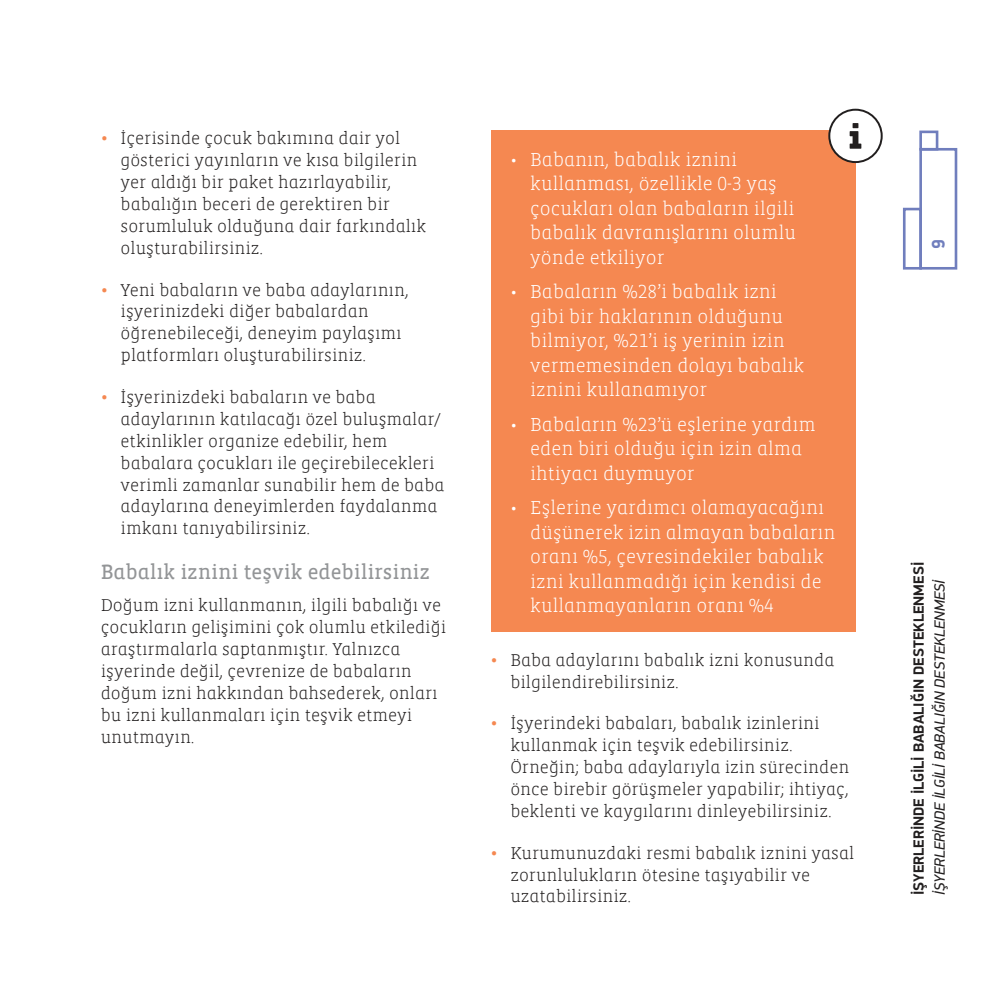
<style>
.page{position:relative;width:996px;height:996px;background:#fff}
.page>*{position:absolute;margin:0;border:0;box-sizing:border-box;transform-origin:0 0}
.t1{font:21px "Vista Slab Alt TRU Reg";color:#939597}
.t2{font:19.25px/24.5px "Vista Slab Alt TRU Lig";color:#fff}
.t3{font:700 18.38px "PF Din Display Pro";color:#707ebd}
.t4{font:17.5px/21.9px "Vista Slab Alt TRU Lig";color:#221f1f}
.t5{font:700 14.88px "PF Din Display Pro";color:#221f1f}
.t6{font:italic 14.88px "PF Din Display Pro";letter-spacing:-.005em;color:#221f1f}
.s1{font-family:"Vista Slab Alt TRU Boo";font-size:21px;color:#f58851}
</style>
<div class="page">
<div style="left:918px;top:148px;width:38px;height:121px;border:3px solid #707ebd"></div>
<div style="left:918px;top:130px;width:19px;height:20px;border:3px solid #707ebd"></div>
<div style="left:902px;top:208px;width:19px;height:61px;border:3px solid #707ebd"></div>
<div style="left:490px;top:130px;width:365px;height:501px;background:#f58851"></div>
<div style="left:829px;top:110px;width:52px;height:52px;background:#fff;border-radius:50%"></div>
<div style="left:828px;top:109px;width:54px;height:54px;border:2px solid #221f1f;border-radius:50%"></div>
<svg style="left:849px;top:123px;width:12px;height:26px"></svg>
<p class="t4" style="left:121px;top:128px;width:307px;text-indent:-20px"><span class="s1">•</span> İçerisinde çocuk bakımına dair yol gösterici yayınların ve kısa bilgilerin yer aldığı bir paket hazırlayabilir, babalığın beceri de gerektiren bir sorumluluk olduğuna dair farkındalık oluşturabilirsiniz.</p>
<p class="t4" style="left:121px;top:279px;width:289px;text-indent:-20px"><span class="s1">•</span> Yeni babaların ve baba adaylarının, işyerinizdeki diğer babalardan öğrenebileceği, deneyim paylaşımı platformları oluşturabilirsiniz.</p>
<p class="t4" style="left:121px;top:386px;width:325px;text-indent:-20px"><span class="s1">•</span> İşyerinizdeki babaların ve baba adaylarının katılacağı özel buluşmalar/ etkinlikler organize edebilir, hem babalara çocukları ile geçirebilecekleri verimli zamanlar sunabilir hem de baba adaylarına deneyimlerden faydalanma imkanı tanıyabilirsiniz.</p>
<p class="t1" style="left:101px;top:561px;width:331px">Babalık iznini teşvik edebilirsiniz</p>
<p class="t4" style="left:101px;top:594px;width:347px">Doğum izni kullanmanın, ilgili babalığı ve çocukların gelişimini çok olumlu etkilediği araştırmalarla saptanmıştır. Yalnızca işyerinde değil, çevrenize de babaların doğum izni hakkından bahsederek, onları bu izni kullanmaları için teşvik etmeyi unutmayın.</p>
<p class="t2" style="left:530px;top:146px;width:267px;text-indent:-20px">• Babanın, babalık iznini kullanması, özellikle 0-3 yaş çocukları olan babaların ilgili babalık davranışlarını olumlu yönde etkiliyor</p>
<p class="t2" style="left:530px;top:279px;width:275px;text-indent:-20px">• Babaların %28’i babalık izni gibi bir haklarının olduğunu bilmiyor, %21’i iş yerinin izin vermemesinden dolayı babalık iznini kullanamıyor</p>
<p class="t2" style="left:530px;top:411px;width:287px;text-indent:-20px">• Babaların %23’ü eşlerine yardım eden biri olduğu için izin alma ihtiyacı duymuyor</p>
<p class="t2" style="left:530px;top:495px;width:307px;text-indent:-20px">• Eşlerine yardımcı olamayacağını düşünerek izin almayan babaların oranı %5, çevresindekiler babalık izni kullanmadığı için kendisi de kullanmayanların oranı %4</p>
<p class="t4" style="left:510px;top:649px;width:325px;text-indent:-20px"><span class="s1">•</span> Baba adaylarını babalık izni konusunda bilgilendirebilirsiniz.</p>
<p class="t4" style="left:510px;top:712px;width:340px;text-indent:-20px"><span class="s1">•</span> İşyerindeki babaları, babalık izinlerini kullanmak için teşvik edebilirsiniz.<br>Örneğin; baba adaylarıyla izin sürecinden önce birebir görüşmeler yapabilir; ihtiyaç, beklenti ve kaygılarını dinleyebilirsiniz.</p>
<p class="t4" style="left:510px;top:841px;width:345px;text-indent:-20px"><span class="s1">•</span> Kurumunuzdaki resmi babalık iznini yasal zorunlulukların ötesine taşıyabilir ve uzatabilirsiniz.</p>
<p class="t3" style="left:927px;top:249px;width:11px;rotate:-90deg">9</p>
<p class="t5" style="left:909px;top:894px;width:334px;rotate:-90deg">İŞYERLERİNDE İLGİLİ BABALIĞIN DESTEKLENMESİ</p>
<p class="t6" style="left:930px;top:894px;width:317px;rotate:-90deg">İŞYERLERİNDE İLGİLİ BABALIĞIN DESTEKLENMESİ</p>
</div>
